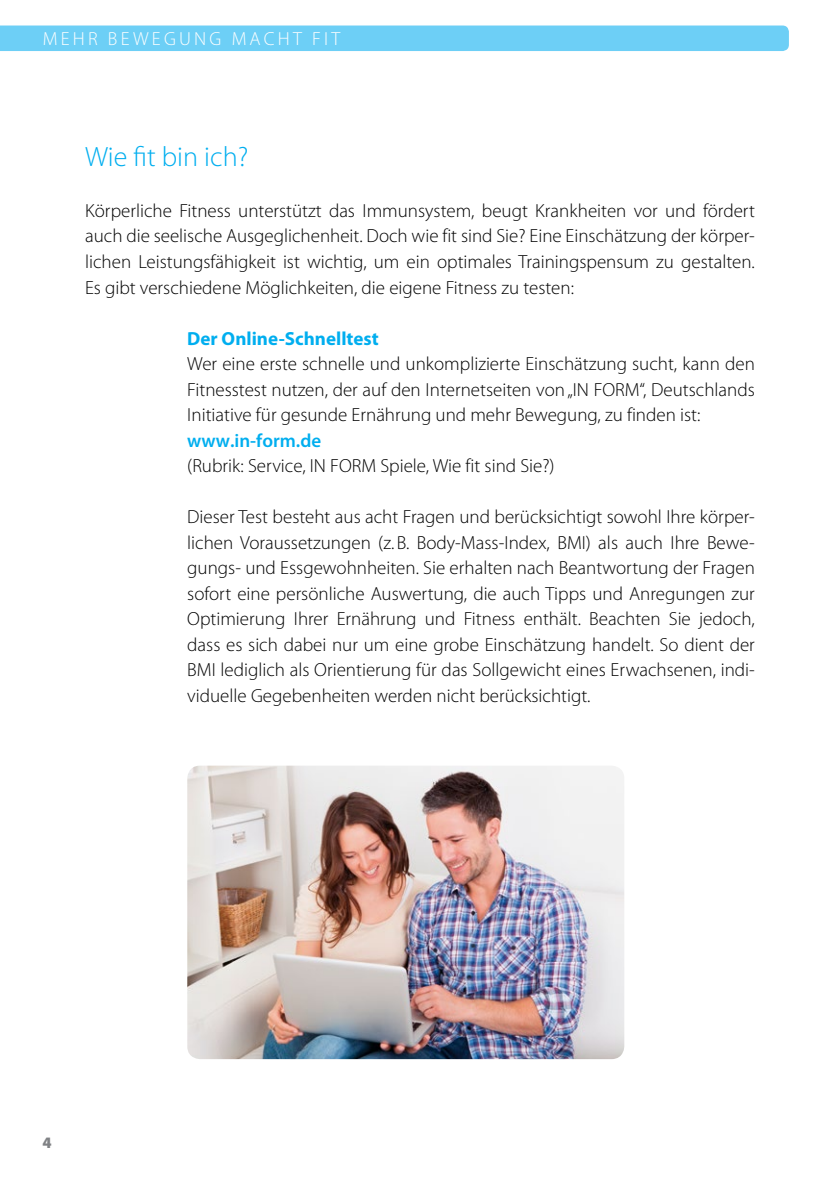
<style>
.page{position:relative;width:840px;height:1191px;background:#fff}
.page>*{position:absolute;margin:0;border:0;box-sizing:border-box;transform-origin:0 0}
.t1{font:300 28px "Myriad Pro";color:#00aeef}
.t2{font:300 19px/25.6px "Myriad Pro";color:#000;text-align:justify}
.t3{font:700 19px "Myriad Pro";color:#00aeef}
.t4{font:300 19px "Myriad Pro";letter-spacing:.17em;color:#fff}
.t5{font:600 19px "Myriad Pro";color:#00aeef}
.t6{font:900 16px "Myriad Pro";color:#808285}
</style>
<div class="page">
<div style="left:0;top:26px;width:788px;height:25px;background:#6dcff6"></div>
<img style="left:187px;top:765px;width:437px;height:294px">
<p class="t4" style="left:43px;top:29px;width:299px">MEHR BEWEGUNG MACHT FIT</p>
<h1 class="t1" style="left:85px;top:141px;width:165px">Wie fit bin ich?</h1>
<p class="t2" style="left:85px;top:198px;width:671px">Körperliche Fitness unterstützt das Immunsystem, beugt Krankheiten vor und fördert auch die seelische Ausgeglichenheit. Doch wie fit sind Sie? Eine Einschätzung der körper&shy;lichen Leistungsfähigkeit ist wichtig, um ein optimales Trainingspensum zu gestalten.<br>Es gibt verschiedene Möglichkeiten, die eigene Fitness zu testen:</p>
<p class="t3" style="left:187px;top:327px;width:193px">Der Online-Schnelltest</p>
<p class="t2" style="left:187px;top:351px;width:568px">Wer eine erste schnelle und unkomplizierte Einschätzung sucht, kann den Fitnesstest nutzen, der auf den Internetseiten von „IN FORM“, Deutschlands Initiative für gesunde Ernährung und mehr Bewegung, zu finden ist:</p>
<p class="t5" style="left:187px;top:430px;width:135px">www.in-form.de</p>
<p class="t2" style="left:187px;top:453px;width:368px">(Rubrik: Service, IN FORM Spiele, Wie fit sind Sie?)</p>
<p class="t2" style="left:187px;top:504px;width:568px">Dieser Test besteht aus acht Fragen und berücksichtigt sowohl Ihre körper&shy;lichen Voraussetzungen (z.B. Body-Mass-Index, BMI) als auch Ihre Bewe&shy;gungs- und Essgewohnheiten. Sie erhalten nach Beantwortung der Fragen sofort eine persönliche Auswertung, die auch Tipps und Anregungen zur Optimierung Ihrer Ernährung und Fitness enthält. Beachten Sie jedoch, dass es sich dabei nur um eine grobe Einschätzung handelt. So dient der BMI lediglich als Orientierung für das Sollgewicht eines Erwachsenen, indi&shy;viduelle Gegebenheiten werden nicht berücksichtigt.</p>
<p class="t6" style="left:43px;top:1134px;width:11px">4</p>
</div>
